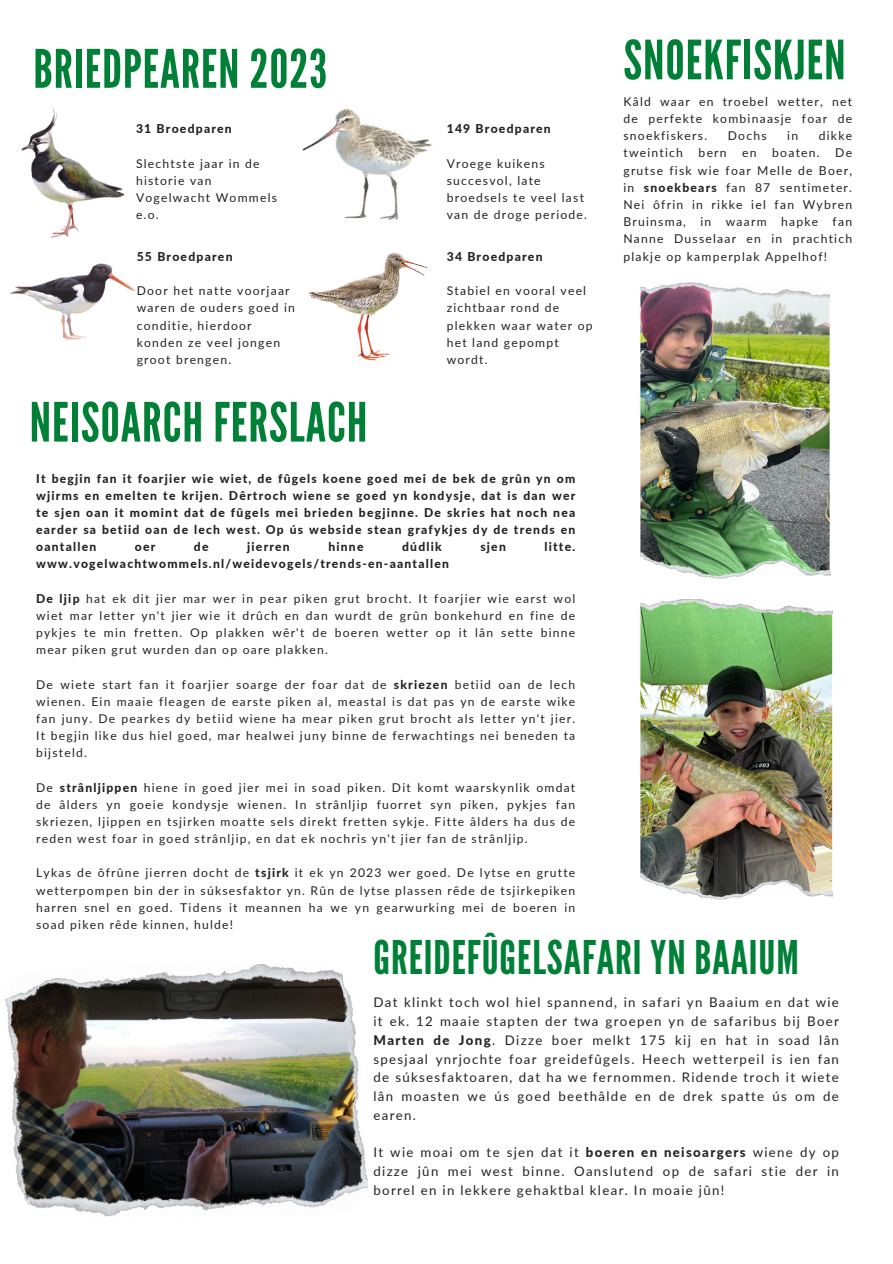
<style>
.page{position:relative;width:893px;height:1264px;background:#fff}
.page>*{position:absolute;margin:0;border:0;box-sizing:border-box;transform-origin:0 0}
.t1{font:54px "League Gothic";letter-spacing:.02em;color:#008037}
.t2{font:52.95px "League Gothic";letter-spacing:.02em;color:#008037}
.t3{font:46.35px "League Gothic";letter-spacing:.02em;color:#008037}
.t4{font:13.2px/18.8px "Lato";letter-spacing:.1em;color:#222;text-align:justify}
.t5{font:12.15px/17.2px "Lato";letter-spacing:.1em;color:#222;text-align:justify}
.t6{font:800 12.15px/17.1px "Lato";letter-spacing:.1em;color:#222;text-align:justify}
.s1{font-weight:800}
</style>
<div class="page">
<img style="left:21px;top:108px;width:104px;height:127px">
<img style="left:302px;top:108px;width:131px;height:112px">
<img style="left:10px;top:235px;width:126px;height:106px">
<img style="left:308px;top:252px;width:120px;height:109px">
<img style="left:5px;top:964px;width:362px;height:252px">
<img style="left:640px;top:299px;width:189px;height:253px">
<img style="left:640px;top:283px;width:189px;height:16px">
<img style="left:640px;top:552px;width:190px;height:27px">
<img style="left:640px;top:615px;width:192px;height:257px">
<img style="left:640px;top:599px;width:192px;height:16px">
<img style="left:640px;top:872px;width:192px;height:27px">
<h1 class="t2" style="left:33px;top:38px;width:295px">BRIEDPEAREN 2023</h1>
<p class="t6" style="left:136px;top:120px;width:97px">31 Broedparen</p>
<p class="t5" style="left:136px;top:154px;width:143px;text-align:left">Slechtste jaar in de historie van<br>Vogelwacht Wommels e.o.</p>
<p class="t6" style="left:137px;top:247px;width:97px">55 Broedparen</p>
<p class="t5" style="left:137px;top:282px;width:160px;text-align:left">Door het natte voorjaar waren de ouders goed in conditie, hierdoor konden ze veel jongen groot brengen.</p>
<p class="t6" style="left:446px;top:120px;width:106px">149 Broedparen</p>
<p class="t5" style="left:446px;top:154px;width:142px;text-align:left">Vroege kuikens succesvol, late broedsels te veel last van de droge periode.</p>
<p class="t6" style="left:446px;top:247px;width:97px">34 Broedparen</p>
<p class="t5" style="left:446px;top:282px;width:147px;text-align:left">Stabiel en vooral veel zichtbaar rond de plekken waar water op het land gepompt wordt.</p>
<p class="t1" style="left:623px;top:29px;width:223px">SNOEKFISKJEN</p>
<h1 class="t5" style="left:623px;top:92px;width:230px">Kâld waar en troebel wetter, net de perfekte kombinaasje foar de snoekfiskers.</h1>
<h1 class="t5" style="left:727px;top:127px;width:40px">Dochs</h1>
<h1 class="t5" style="left:787px;top:127px;width:12px">in</h1>
<h1 class="t5" style="left:818px;top:127px;width:35px">dikke</h1>
<h1 class="t5" style="left:623px;top:144px;width:61px">tweintich</h1>
<h1 class="t5" style="left:698px;top:144px;width:30px">bern</h1>
<h1 class="t5" style="left:742px;top:144px;width:16px">en</h1>
<h1 class="t5" style="left:772px;top:144px;width:49px">boaten.</h1>
<h1 class="t5" style="left:623px;top:144px;width:230px;text-indent:212px">De grutse fisk wie foar Melle de Boer, in <span class="s1">snoekbears</span> fan 87 sentimeter.<br>Nei ôfrin in rikke iel fan Wybren Bruinsma, in waarm hapke fan Nanne Dusselaar en in prachtich plakje op kamperplak Appelhof!</h1>
<h3 class="t1" style="left:30px;top:391px;width:339px">NEISOARCH FERSLACH</h3>
<p class="t6" style="left:36px;top:469px;width:540px">It begjin fan it foarjier wie wiet, de fûgels koene goed mei de bek de grûn yn om wjirms en emelten te krijen. Dêrtroch wiene se goed yn kondysje, dat is dan wer te sjen oan it momint dat de fûgels mei brieden begjinne. De skries hat noch nea earder sa betiid oan de lech west. Op ús webside stean grafykjes dy de trends en oantallen</p>
<p class="t6" style="left:135px;top:538px;width:22px">oer</p>
<p class="t6" style="left:194px;top:538px;width:16px">de</p>
<p class="t6" style="left:247px;top:538px;width:44px">jierren</p>
<p class="t6" style="left:328px;top:538px;width:37px">hinne</p>
<p class="t6" style="left:402px;top:538px;width:41px">dúdlik</p>
<p class="t6" style="left:480px;top:538px;width:27px">sjen</p>
<p class="t6" style="left:544px;top:538px;width:32px">litte.</p>
<p class="t6" style="left:36px;top:555px;width:414px">www.vogelwachtwommels.nl/weidevogels/trends-en-aantallen</p>
<h3 class="t5" style="left:36px;top:589px;width:540px"><span class="s1">De ljip</span> hat ek dit jier mar wer in pear piken grut brocht. It foarjier wie earst wol wiet mar letter yn't jier wie it drûch en dan wurdt de grûn bonkehurd en fine de pykjes te min fretten. Op plakken wêr't de boeren wetter op it lân sette binne mear piken grut wurden dan op oare plakken.</h3>
<p class="t5" style="left:36px;top:675px;width:540px">De wiete start fan it foarjier soarge der foar dat de <span class="s1">skriezen</span> betiid oan de lech wienen. Ein maaie fleagen de earste piken al, meastal is dat pas yn de earste wike fan juny. De pearkes dy betiid wiene ha mear piken grut brocht als letter yn't jier.<br>It begjin like dus hiel goed, mar healwei juny binne de ferwachtings nei beneden ta bijsteld.</p>
<h1 class="t5" style="left:36px;top:778px;width:540px">De <span class="s1">strânljippen</span> hiene in goed jier mei in soad piken. Dit komt waarskynlik omdat de âlders yn goeie kondysje wienen. In strânljip fuorret syn piken, pykjes fan skriezen, ljippen en tsjirken moatte sels direkt fretten sykje. Fitte âlders ha dus de reden west foar in goed strânljip, en dat ek nochris yn't jier fan de strânljip.</h1>
<h3 class="t5" style="left:36px;top:864px;width:540px">Lykas de ôfrûne jierren docht de <span class="s1">tsjirk</span> it ek yn 2023 wer goed. De lytse en grutte wetterpompen bin der in súksesfaktor yn. Rûn de lytse plassen rêde de tsjirkepiken harren snel en goed. Tidens it meannen ha we yn gearwurking mei de boeren in soad piken rêde kinnen, hulde!</h3>
<p class="t3" style="left:373px;top:930px;width:427px">GREIDEFÛGELSAFARI YN BAAIUM</p>
<p class="t4" style="left:373px;top:992px;width:467px">Dat klinkt toch wol hiel spannend, in safari yn Baaium en dat wie it ek. 12 maaie stapten der twa groepen yn de safaribus bij Boer <span class="s1">Marten de Jong</span>. Dizze boer melkt 175 kij en hat in soad lân spesjaal ynrjochte foar greidefûgels. Heech wetterpeil is ien fan de súksesfaktoaren, dat ha we fernommen. Ridende troch it wiete lân moasten we ús goed beethâlde en de drek spatte ús om de earen.</p>
<p class="t4" style="left:373px;top:1142px;width:467px">It wie moai om te sjen dat it <span class="s1">boeren en neisoargers</span> wiene dy op dizze jûn mei west binne. Oanslutend op de safari stie der in borrel en in lekkere gehaktbal klear. In moaie jûn!</p>
</div>
